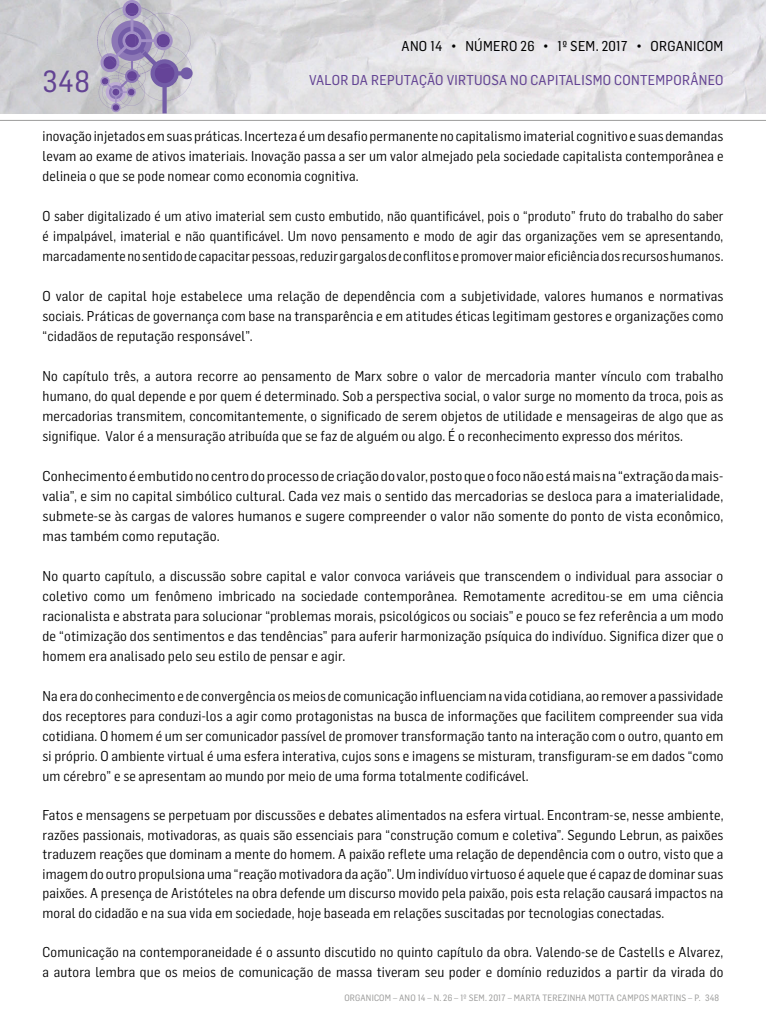
<style>
.page{position:relative;width:766px;height:1021px;background:#fff}
.page>*{position:absolute;margin:0;border:0;box-sizing:border-box;transform-origin:0 0}
.t1{font:30px "Flama Semicondensed Basic";color:#634393}
.t2{font:14px/20px "Flama Semicondensed";letter-spacing:.01em;color:#000;text-align:justify}
.t3{font:14px/20px "Flama Semicondensed";letter-spacing:.01em;color:#000;text-align:justify;scale:1.04 1}
.t4{font:14px "Flama Semicondensed Basic";letter-spacing:.02em;color:#634393}
.t5{font:14px "Flama Semicondensed Basic";letter-spacing:.02em;color:#000}
.t6{font:9px "Flama Semicondensed Basic";letter-spacing:.02em;color:#9d9d9c}
</style>
<div class="page">
<img style="left:0;top:0;width:765px;height:113px">
<hr style="left:0;top:120px;width:765px;height:1px;background:#9d9d9c">
<svg style="left:97px;top:0;width:95px;height:113px;background:#afa6c1"></svg>
<p class="t5" style="left:401px;top:37px;width:323px">ANO 14 • NÚMERO 26 • 1º SEM. 2017 • ORGANICOM</p>
<p class="t4" style="left:309px;top:71px;width:415px">VALOR DA REPUTAÇÃO VIRTUOSA NO CAPITALISMO CONTEMPORÂNEO</p>
<h1 class="t1" style="left:43px;top:62px;width:49px">348</h1>
<p class="t2" style="left:43px;top:125px;width:682px">inovação injetados em suas práticas. Incerteza é um desafio permanente no capitalismo imaterial cognitivo e suas demandas levam ao exame de ativos imateriais. Inovação passa a ser um valor almejado pela sociedade capitalista contemporânea e delineia o que se pode nomear como economia cognitiva.</p>
<p class="t2" style="left:43px;top:205px;width:682px">O saber digitalizado é um ativo imaterial sem custo embutido, não quantificável, pois o “produto” fruto do trabalho do saber é impalpável, imaterial e não quantificável. Um novo pensamento e modo de agir das organizações vem se apresentando, marcadamente no sentido de capacitar pessoas, reduzir gargalos de conflitos e promover maior eficiência dos recursos humanos.</p>
<p class="t2" style="left:43px;top:285px;width:682px">O valor de capital hoje estabelece uma relação de dependência com a subjetividade, valores humanos e normativas sociais. Práticas de governança com base na transparência e em atitudes éticas legitimam gestores e organizações como “cidadãos de reputação responsável”.</p>
<p class="t2" style="left:43px;top:365px;width:682px">No capítulo três, a autora recorre ao pensamento de Marx sobre o valor de mercadoria manter vínculo com trabalho humano, do qual depende e por quem é determinado. Sob a perspectiva social, o valor surge no momento da troca, pois as mercadorias transmitem, concomitantemente, o significado de serem objetos de utilidade e mensageiras de algo que as signifique. Valor é a mensuração atribuída que se faz de alguém ou algo. É o reconhecimento expresso dos méritos.</p>
<p class="t3" style="left:43px;top:465px;width:656px">Conhecimento é embutido no centro do processo de criação do valor, posto que o foco não está mais na “extração da mais&shy;valia”, e sim no capital simbólico cultural. Cada vez mais o sentido das mercadorias se desloca para a imaterialidade, submete-se às cargas de valores humanos e sugere compreender o valor não somente do ponto de vista econômico, mas também como reputação.</p>
<p class="t2" style="left:43px;top:565px;width:682px">No quarto capítulo, a discussão sobre capital e valor convoca variáveis que transcendem o individual para associar o coletivo como um fenômeno imbricado na sociedade contemporânea. Remotamente acreditou-se em uma ciência racionalista e abstrata para solucionar “problemas morais, psicológicos ou sociais” e pouco se fez referência a um modo de “otimização dos sentimentos e das tendências” para auferir harmonização psíquica do indivíduo. Significa dizer que o homem era analisado pelo seu estilo de pensar e agir.</p>
<p class="t2" style="left:43px;top:685px;width:682px">Na era do conhecimento e de convergência os meios de comunicação influenciam na vida cotidiana, ao remover a passividade dos receptores para conduzi-los a agir como protagonistas na busca de informações que facilitem compreender sua vida cotidiana. O homem é um ser comunicador passível de promover transformação tanto na interação com o outro, quanto em si próprio. O ambiente virtual é uma esfera interativa, cujos sons e imagens se misturam, transfiguram-se em dados “como um cérebro” e se apresentam ao mundo por meio de uma forma totalmente codificável.</p>
<p class="t2" style="left:43px;top:805px;width:682px;line-height:19.5px">Fatos e mensagens se perpetuam por discussões e debates alimentados na esfera virtual. Encontram-se, nesse ambiente, razões passionais, motivadoras, as quais são essenciais para “construção comum e coletiva”. Segundo Lebrun, as paixões traduzem reações que dominam a mente do homem. A paixão reflete uma relação de dependência com o outro, visto que a imagem do outro propulsiona uma “reação motivadora da ação”. Um indivíduo virtuoso é aquele que é capaz de dominar suas paixões. A presença de Aristóteles na obra defende um discurso movido pela paixão, pois esta relação causará impactos na moral do cidadão e na sua vida em sociedade, hoje baseada em relações suscitadas por tecnologias conectadas.</p>
<p class="t2" style="left:43px;top:941px;width:682px">Comunicação na contemporaneidade é o assunto discutido no quinto capítulo da obra. Valendo-se de Castells e Alvarez, a autora lembra que os meios de comunicação de massa tiveram seu poder e domínio reduzidos a partir da virada do</p>
<p class="t6" style="left:344px;top:992px;width:376px">ORGANICOM – ANO 14 – N. 26 – 1º SEM. 2017 – MARTA TEREZINHA MOTTA CAMPOS MARTINS – P. 348</p>
</div>
